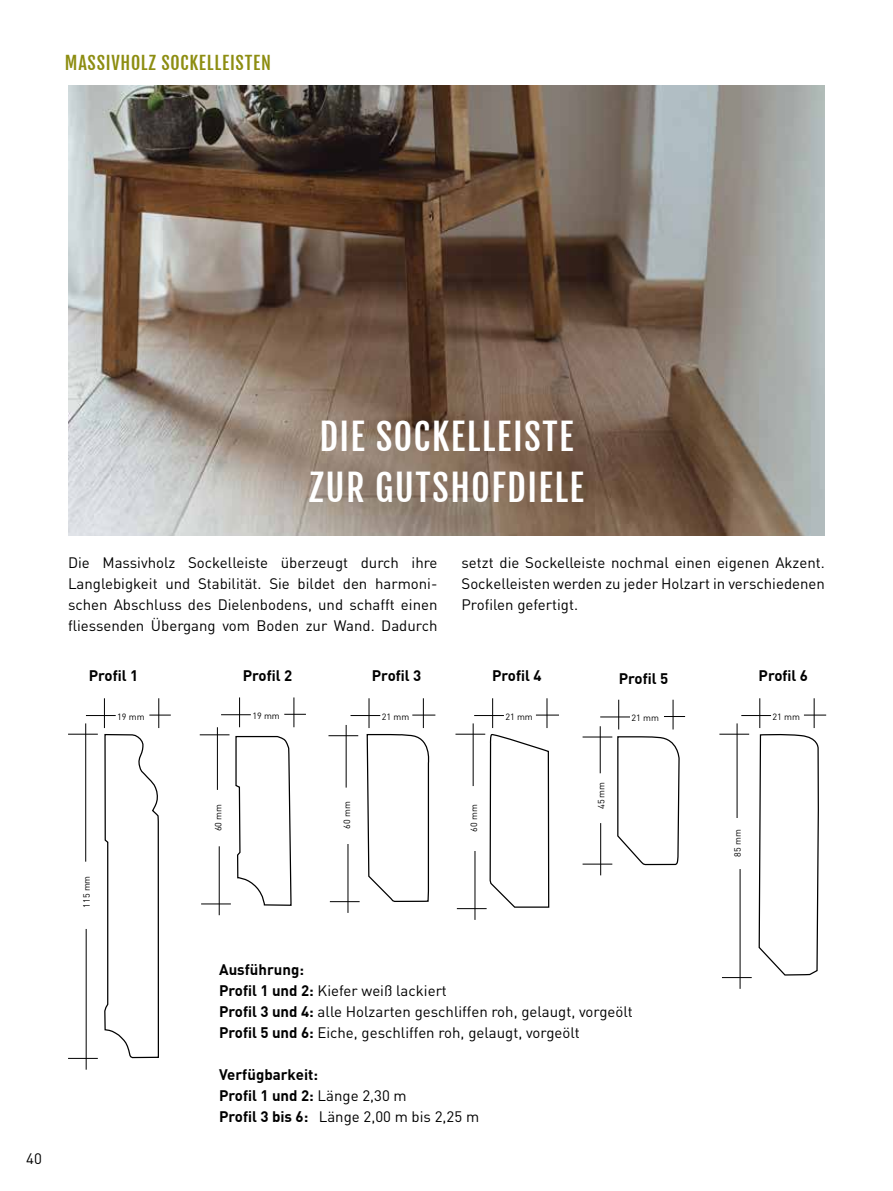
<style>
.page{position:relative;width:893px;height:1191px;background:#fff}
.page>*{position:absolute;margin:0;border:0;box-sizing:border-box;transform-origin:0 0}
.t1{font:36px/51px "Fjalla One";letter-spacing:.04em;color:#fff}
.t2{font:18px "Fjalla One";letter-spacing:.04em;color:#8d8d11}
.t3{font:15px/21px "DIN Pro";color:#000;text-align:justify}
.t4{font:700 15px/21px "DIN Pro";color:#000}
.t5{font:9px "DIN Pro";color:#000}
.s1{font-weight:700}
.s2{font-weight:400}
</style>
<div class="page">
<img style="left:68px;top:85px;width:757px;height:451px">
<svg style="left:104px;top:734px;width:55px;height:324px"></svg>
<hr style="left:68px;top:734px;width:30px;height:1px;background:#000">
<hr style="left:68px;top:1058px;width:30px;height:1px;background:#000">
<hr style="left:85px;top:723px;width:1px;height:138px;background:#000">
<hr style="left:86px;top:929px;width:1px;height:140px;background:#000">
<hr style="left:86px;top:715px;width:30px;height:1px;background:#000">
<svg style="left:149px;top:715px;width:22px;height:1px"></svg>
<hr style="left:104px;top:698px;width:1px;height:30px;background:#000">
<hr style="left:159px;top:698px;width:1px;height:30px;background:#000">
<svg style="left:758px;top:734px;width:61px;height:242px"></svg>
<hr style="left:719px;top:734px;width:30px;height:1px;background:#000">
<hr style="left:722px;top:977px;width:30px;height:1px;background:#000">
<hr style="left:737px;top:723px;width:1px;height:95px;background:#000">
<hr style="left:740px;top:869px;width:1px;height:119px;background:#000">
<hr style="left:741px;top:715px;width:30px;height:1px;background:#000">
<svg style="left:804px;top:715px;width:22px;height:1px"></svg>
<hr style="left:759px;top:698px;width:1px;height:30px;background:#000">
<hr style="left:814px;top:698px;width:1px;height:30px;background:#000">
<svg style="left:489px;top:85px;width:61px;height:823px"></svg>
<hr style="left:455px;top:734px;width:30px;height:1px;background:#000">
<hr style="left:457px;top:908px;width:30px;height:1px;background:#000">
<hr style="left:473px;top:723px;width:1px;height:63px;background:#000">
<hr style="left:475px;top:851px;width:1px;height:69px;background:#000">
<hr style="left:474px;top:715px;width:30px;height:1px;background:#000">
<svg style="left:536px;top:715px;width:23px;height:1px"></svg>
<hr style="left:492px;top:698px;width:1px;height:30px;background:#000">
<hr style="left:547px;top:698px;width:1px;height:30px;background:#000">
<svg style="left:235px;top:735px;width:57px;height:171px"></svg>
<hr style="left:221px;top:714px;width:30px;height:1px;background:#000">
<svg style="left:284px;top:714px;width:22px;height:1px"></svg>
<hr style="left:239px;top:697px;width:1px;height:30px;background:#000">
<hr style="left:294px;top:697px;width:1px;height:30px;background:#000">
<svg style="left:200px;top:734px;width:29px;height:1px"></svg>
<hr style="left:201px;top:903px;width:30px;height:1px;background:#000">
<hr style="left:217px;top:727px;width:1px;height:63px;background:#000">
<hr style="left:219px;top:846px;width:1px;height:69px;background:#000">
<svg style="left:366px;top:734px;width:64px;height:168px"></svg>
<svg style="left:351px;top:715px;width:29px;height:1px"></svg>
<svg style="left:412px;top:715px;width:23px;height:1px"></svg>
<hr style="left:369px;top:698px;width:1px;height:30px;background:#000">
<hr style="left:423px;top:698px;width:1px;height:30px;background:#000">
<hr style="left:328px;top:735px;width:30px;height:1px;background:#000">
<hr style="left:330px;top:901px;width:30px;height:1px;background:#000">
<hr style="left:346px;top:725px;width:1px;height:62px;background:#000">
<hr style="left:348px;top:844px;width:1px;height:69px;background:#000">
<svg style="left:583px;top:530px;width:102px;height:335px"></svg>
<hr style="left:600px;top:726px;width:1px;height:47px;background:#000">
<hr style="left:600px;top:823px;width:1px;height:52px;background:#000">
<p class="t2" style="left:65px;top:52px;width:207px">MASSIVHOLZ SOCKELLEISTEN</p>
<p class="t3" style="left:26px;top:1147px;width:17px">40</p>
<h1 class="t1" style="left:309px;top:411px;width:277px">DIE SOCKELLEISTE<br>ZUR GUTSHOFDIELE</h1>
<p class="t3" style="left:68px;top:551px;width:371px">Die Massivholz Sockelleiste überzeugt durch ihre Langlebigkeit und Stabilität. Sie bildet den harmoni&shy;schen Abschluss des Dielenbodens, und schafft einen fliessenden Übergang vom Boden zur Wand. Dadurch</p>
<p class="t3" style="left:461px;top:551px;width:365px">setzt die Sockelleiste nochmal einen eigenen Akzent.<br>Sockelleisten werden zu jeder Holzart in verschiedenen Profilen gefertigt.</p>
<p class="t4" style="left:89px;top:665px;width:51px">Profil 1</p>
<p class="t4" style="left:243px;top:665px;width:51px">Profil 2</p>
<p class="t4" style="left:372px;top:665px;width:51px">Profil 3</p>
<p class="t4" style="left:492px;top:665px;width:51px">Profil 4</p>
<p class="t4" style="left:619px;top:667px;width:51px">Profil 5</p>
<p class="t4" style="left:759px;top:665px;width:51px">Profil 6</p>
<p class="t5" style="left:117px;top:710px;width:29px">19 mm</p>
<p class="t5" style="left:252px;top:710px;width:29px">19 mm</p>
<p class="t5" style="left:382px;top:710px;width:29px">21 mm</p>
<p class="t5" style="left:505px;top:710px;width:29px">21 mm</p>
<p class="t5" style="left:631px;top:712px;width:29px">21 mm</p>
<p class="t5" style="left:773px;top:710px;width:29px">21 mm</p>
<p class="t5" style="left:212px;top:831px;width:29px;rotate:-90deg">60 mm</p>
<p class="t5" style="left:341px;top:829px;width:29px;rotate:-90deg">60 mm</p>
<p class="t5" style="left:468px;top:831px;width:29px;rotate:-90deg">60 mm</p>
<p class="t5" style="left:595px;top:809px;width:29px;rotate:-90deg">45 mm</p>
<p class="t5" style="left:731px;top:856px;width:29px;rotate:-90deg">85 mm</p>
<p class="t5" style="left:80px;top:907px;width:34px;rotate:-90deg">115 mm</p>
<p class="t3" style="left:219px;top:958px;width:415px;text-align:left"><span class="s1">Ausführung:<br>Profil 1 und 2:</span> Kiefer weiß lackiert<br><span class="s1">Profil 3 und 4:</span> alle Holzarten geschliffen roh, gelaugt, vorgeölt <span class="s1">Profil 5 und 6:</span> Eiche, geschliffen roh, gelaugt, vorgeölt</p>
<p class="t4" style="left:219px;top:1064px;width:262px">Verfügbarkeit:<br>Profil 1 und 2: <span class="s2">Länge 2,30 m<br></span>Profil 3 bis 6: <span class="s2">Länge 2,00 m bis 2,25 m</span></p>
</div>
